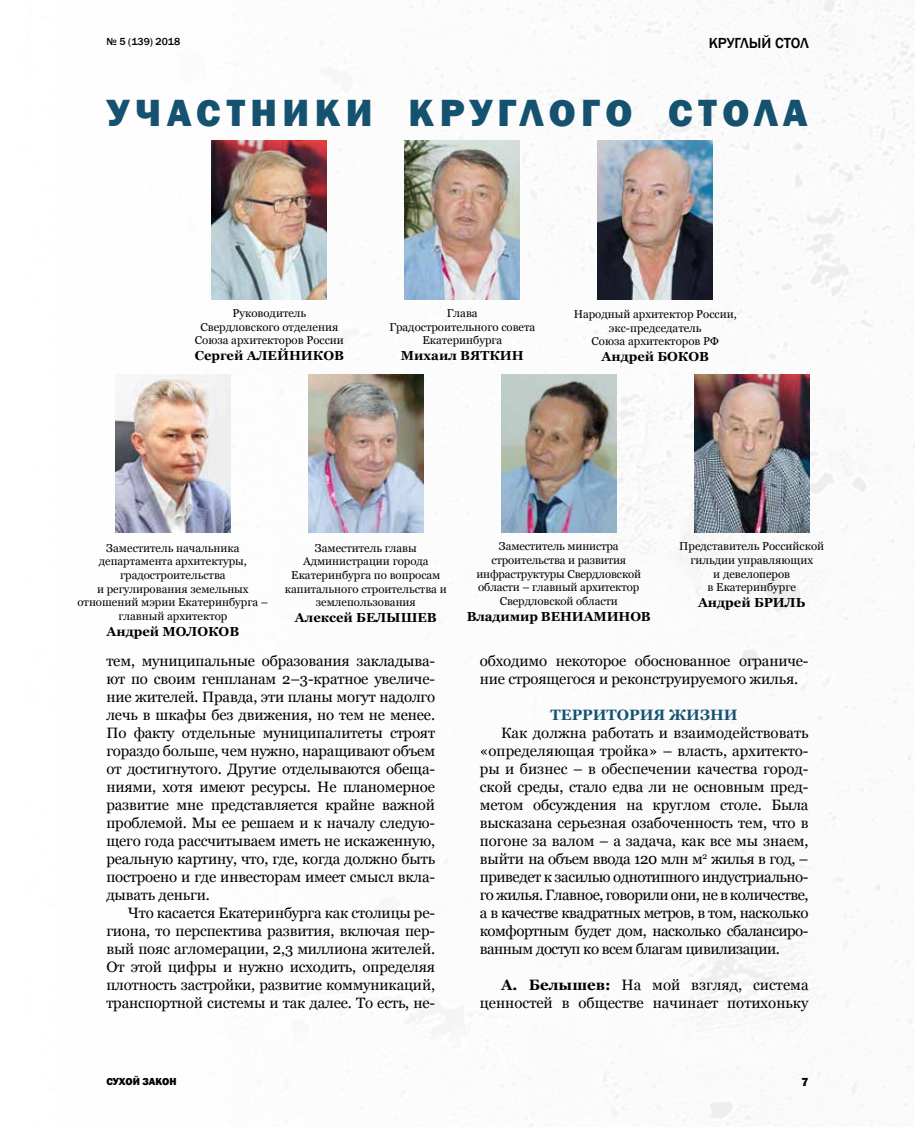
<style>
.page{position:relative;width:915px;height:1127px;background:#fff}
.page>*{position:absolute;margin:0;border:0;box-sizing:border-box;transform-origin:0 0}
.t1{font:800 39px "Franklin Gothic";letter-spacing:.14em;color:#155270}
.t2{font:15px/18px "Georgia";letter-spacing:-.01em;color:#000;text-align:justify}
.t3{font:700 15px "Georgia";color:#155270}
.t4{font:500 15px "Franklin Gothic";color:#000}
.t5{font:700 13.05px "Georgia";color:#000}
.t6{font:800 12px "Franklin Gothic";color:#000}
.t7{font:11.4px/13.6px "Georgia";color:#000;text-align:center}
.t8{font:500 10.5px "Franklin Gothic";color:#000}
.t9{font:800 10.5px "Franklin Gothic";color:#000}
.s1{font-weight:700}
</style>
<div class="page">
<img style="left:211px;top:0;width:703px;height:1127px">
<img style="left:694px;top:374px;width:115px;height:159px">
<img style="left:308px;top:374px;width:115px;height:159px">
<img style="left:501px;top:374px;width:115px;height:159px">
<img style="left:115px;top:374px;width:115px;height:159px">
<img style="left:597px;top:141px;width:115px;height:158px">
<img style="left:404px;top:141px;width:115px;height:158px">
<img style="left:212px;top:141px;width:115px;height:158px">
<p class="t8" style="left:106px;top:35px;width:75px">№ 5 (139) 2018</p>
<p class="t4" style="left:708px;top:34px;width:101px">КРУГЛЫЙ СТОЛ</p>
<h1 class="t1" style="left:107px;top:88px;width:702px">УЧАСТНИКИ КРУГЛОГО СТОЛА</h1>
<p class="t7" style="left:195px;top:306px;width:150px">Руководитель<br>Свердловского отделения<br>Союза архитекторов России</p>
<p class="t5" style="left:195px;top:347px;width:151px">Сергей АЛЕЙНИКОВ</p>
<p class="t7" style="left:389px;top:306px;width:147px">Глава<br>Градостроительного совета<br>Екатеринбурга</p>
<p class="t5" style="left:400px;top:347px;width:124px">Михаил ВЯТКИН</p>
<p class="t7" style="left:573px;top:307px;width:164px">Народный архитектор России, экс-председатель<br>Союза архитекторов РФ</p>
<p class="t5" style="left:601px;top:348px;width:109px">Андрей БОКОВ</p>
<p class="t7" style="left:77px;top:541px;width:192px">Заместитель начальника департамента архитектуры, градостроительства<br>и регулирования земельных отношений мэрии Екатеринбурга – главный архитектор</p>
<p class="t5" style="left:106px;top:623px;width:134px">Андрей МОЛОКОВ</p>
<p class="t7" style="left:285px;top:541px;width:163px">Заместитель главы<br>Администрации города<br>Екатеринбурга по вопросам капитального строительства и землепользования</p>
<p class="t5" style="left:295px;top:609px;width:143px">Алексей БЕЛЫШЕВ</p>
<p class="t2" style="left:106px;top:652px;width:330px">тем, муниципальные образования закладыва&shy;ют по своим генпланам 2–3-кратное увеличе&shy;ние жителей. Правда, эти планы могут надолго лечь в шкафы без движения, но тем не менее.<br>По факту отдельные муниципалитеты строят гораздо больше, чем нужно, наращивают объем от достигнутого. Другие отделываются обеща&shy;ниями, хотя имеют ресурсы. Не планомерное развитие мне представляется крайне важной проблемой. Мы ее решаем и к началу следую&shy;щего года рассчитываем иметь не искаженную, реальную картину, что, где, когда должно быть построено и где инвесторам имеет смысл вкла&shy;дывать деньги.</p>
<p class="t2" style="left:106px;top:904px;width:330px;text-indent:21px">Что касается Екатеринбурга как столицы ре&shy;гиона, то перспектива развития, включая пер&shy;вый пояс агломерации, 2,3 миллиона жителей.<br>От этой цифры и нужно исходить, определяя плотность застройки, развитие коммуникаций, транспортной системы и так далее. То есть, не-</p>
<p class="t7" style="left:476px;top:540px;width:166px">Заместитель министра строительства и развития инфраструктуры Свердловской области – главный архитектор<br>Свердловской области</p>
<p class="t5" style="left:466px;top:608px;width:185px">Владимир ВЕНИАМИНОВ</p>
<p class="t7" style="left:679px;top:540px;width:146px">Представитель Российской гильдии управляющих<br>и девелоперов<br>в Екатеринбурге</p>
<p class="t5" style="left:697px;top:594px;width:109px">Андрей БРИЛЬ</p>
<p class="t2" style="left:479px;top:652px;width:330px">обходимо некоторое обоснованное ограниче&shy;ние строящегося и реконструируемого жилья.</p>
<p class="t3" style="left:550px;top:705px;width:188px">ТЕРРИТОРИЯ ЖИЗНИ</p>
<p class="t2" style="left:479px;top:724px;width:330px;text-indent:21px">Как должна работать и взаимодействовать «определяющая тройка» – власть, архитекто&shy;ры и бизнес – в обеспечении качества город&shy;ской среды, стало едва ли не основным пред&shy;метом обсуждения на круглом столе. Была высказана серьезная озабоченность тем, что в погоне за валом – а задача, как все мы знаем, выйти на объем ввода 120 млн м<sup>2</sup> жилья в год, – приведет к засилью однотипного индустриально&shy;го жилья. Главное, говорили они, не в количестве, а в качестве квадратных метров, в том, насколько комфортным будет дом, насколько сбалансиро&shy;ванным доступ ко всем благам цивилизации.</p>
<p class="t2" style="left:479px;top:976px;width:330px;text-align:right"><span class="s1">А. Белышев:</span> На мой взгляд, система ценностей в обществе начинает потихоньку</p>
<p class="t9" style="left:106px;top:1075px;width:72px">СУХОЙ ЗАКОН</p>
<p class="t6" style="left:801px;top:1074px;width:9px">7</p>
</div>
